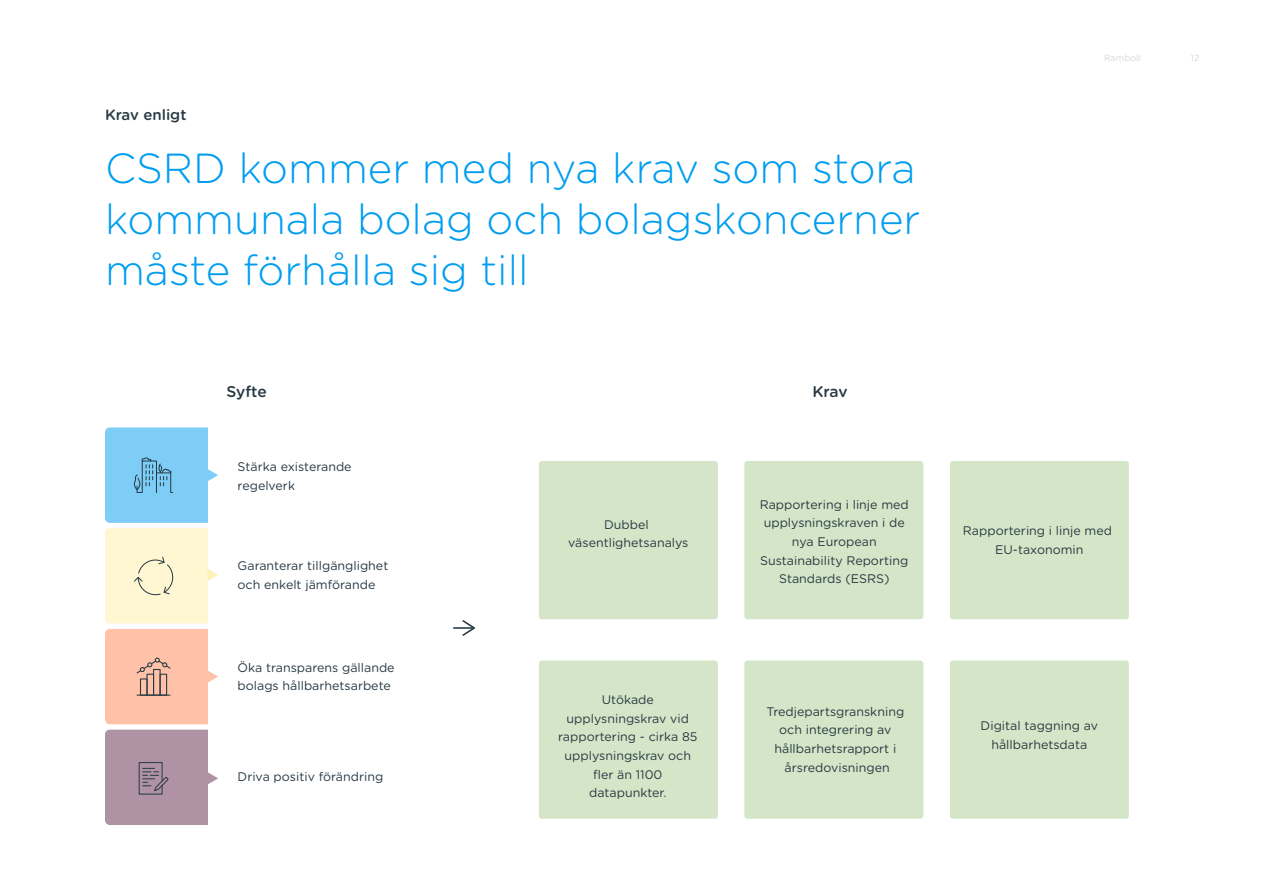
<style>
.page{position:relative;width:1263px;height:893px;background:#fff}
.page>*{position:absolute;margin:0;border:0;box-sizing:border-box;transform-origin:0 0}
.t1{font:300 42px/51px "Gotham Rounded";color:#009df0;text-align:justify}
.t2{font:500 15.6px "Gotham Rounded";letter-spacing:-.015em;color:#273943}
.t3{font:500 15px "Gotham Rounded";color:#273943}
.t4{font:12.45px/18.6px "Gotham Rounded";color:#273943;text-align:center}
.t5{font:9px "Gotham Rounded";color:#d4d7da}
</style>
<div class="page">
<div style="left:105px;top:427px;width:117px;height:96px;background:#7dcdf7;border-radius:5px"></div>
<div style="left:105px;top:528px;width:117px;height:96px;background:#fff6d2;border-radius:5px"></div>
<div style="left:105px;top:629px;width:117px;height:95px;background:#ffc2a8;border-radius:5px"></div>
<div style="left:105px;top:730px;width:117px;height:95px;background:#af92a3;border-radius:5px"></div>
<div style="left:208px;top:423px;width:941px;height:410px;background:#fff"></div>
<svg style="left:208px;top:469px;width:10px;height:12px"></svg>
<svg style="left:207px;top:569px;width:11px;height:12px"></svg>
<svg style="left:208px;top:671px;width:10px;height:12px"></svg>
<svg style="left:208px;top:772px;width:10px;height:12px"></svg>
<svg style="left:134px;top:457px;width:39px;height:36px"></svg>
<svg style="left:134px;top:556px;width:40px;height:40px"></svg>
<svg style="left:136px;top:657px;width:35px;height:39px"></svg>
<svg style="left:138px;top:762px;width:31px;height:33px"></svg>
<div style="left:539px;top:461px;width:179px;height:158px;background:#d4e6c7;border-radius:3px"></div>
<div style="left:744px;top:461px;width:179px;height:158px;background:#d4e6c7;border-radius:3px"></div>
<div style="left:950px;top:461px;width:179px;height:158px;background:#d4e6c7;border-radius:3px"></div>
<div style="left:539px;top:660px;width:179px;height:159px;background:#d4e6c7;border-radius:3px"></div>
<div style="left:744px;top:660px;width:179px;height:159px;background:#d4e6c7;border-radius:3px"></div>
<div style="left:950px;top:660px;width:179px;height:159px;background:#d4e6c7;border-radius:3px"></div>
<hr style="left:453px;top:627px;width:20px;height:2px;background:#273943">
<svg style="left:462px;top:620px;width:13px;height:16px"></svg>
<p class="t3" style="left:105px;top:104px;width:83px">Krav enligt</p>
<h1 class="t1" style="left:105px;top:141px;width:817px">CSRD kommer med nya krav som stora kommunala bolag och bolagskoncerner måste förhålla sig till</h1>
<p class="t2" style="left:226px;top:380px;width:42px">Syfte</p>
<p class="t2" style="left:812px;top:380px;width:37px">Krav</p>
<p class="t4" style="left:238px;top:457px;width:116px;text-align:left">Stärka existerande regelverk</p>
<p class="t4" style="left:238px;top:556px;width:152px;text-align:left">Garanterar tillgänglighet och enkelt jämförande</p>
<p class="t4" style="left:238px;top:657px;width:159px;text-align:left">Öka transparens gällande bolags hållbarhetsarbete</p>
<p class="t4" style="left:238px;top:767px;width:147px">Driva positiv förändring</p>
<p class="t4" style="left:568px;top:515px;width:122px">Dubbel väsentlighetsanalys</p>
<p class="t4" style="left:558px;top:690px;width:141px">Utökade upplysningskrav vid rapportering - cirka 85 upplysningskrav och fler än 1100 datapunkter.</p>
<p class="t4" style="left:760px;top:494px;width:151px">Rapportering i linje med upplysningskraven i de nya European<br>Sustainability Reporting<br>Standards (ESRS)</p>
<p class="t4" style="left:766px;top:701px;width:139px">Tredjepartsgranskning och integrering av hållbarhetsrapport i årsredovisningen</p>
<p class="t5" style="left:1104px;top:52px;width:38px">Ramboll</p>
<p class="t5" style="left:1191px;top:52px;width:10px">12</p>
<p class="t4" style="left:963px;top:521px;width:151px">Rapportering i linje med<br>EU-taxonomin</p>
<p class="t4" style="left:981px;top:716px;width:119px">Digital taggning av hållbarhetsdata</p>
</div>
